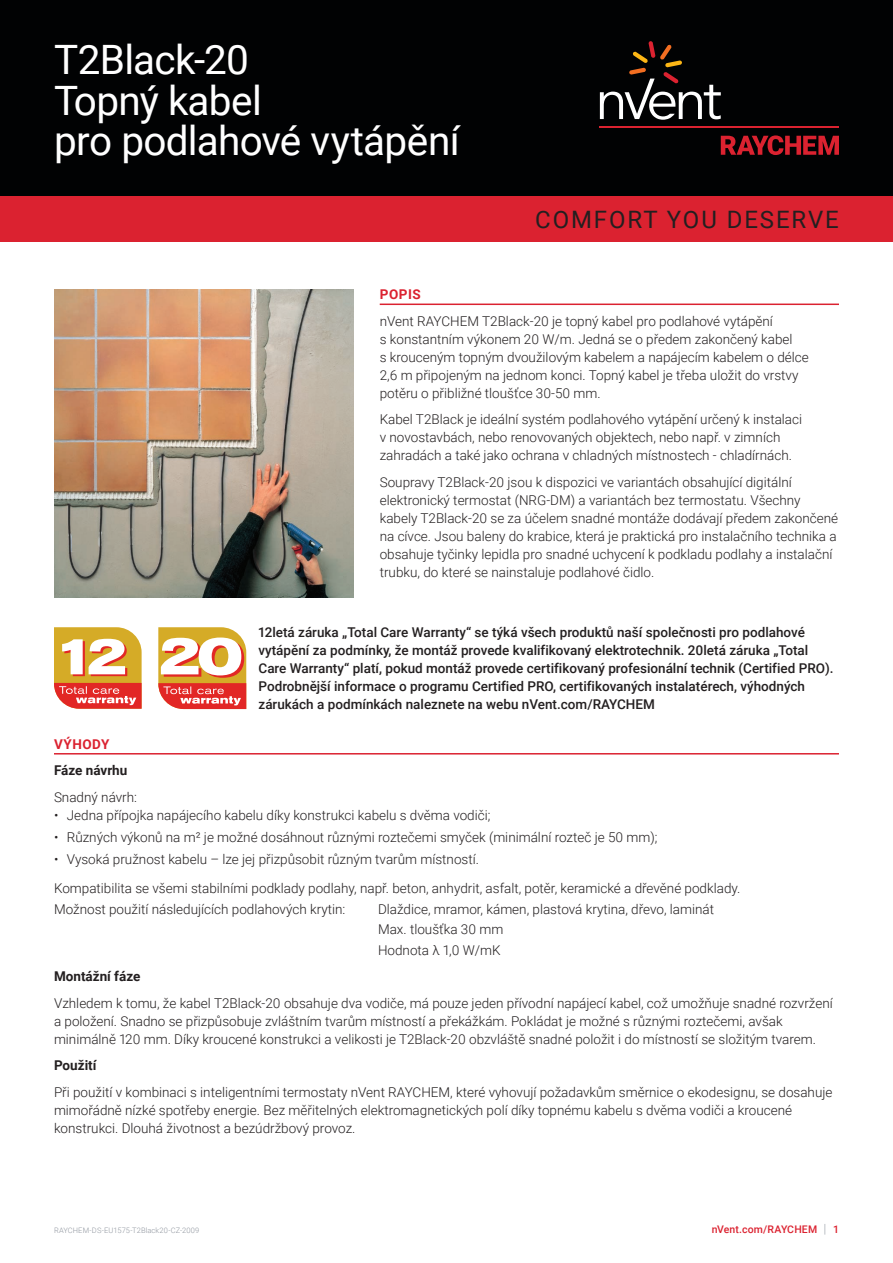
<style>
.page{position:relative;width:893px;height:1263px;background:#fff}
.page>*{position:absolute;margin:0;border:0;box-sizing:border-box;transform-origin:0 0}
.Title_Product_Name{font:40.5px/40.5px "Roboto";letter-spacing:-.02em;color:#fff}
.t1{font:24px "Roboto";letter-spacing:.08em;color:#231f20}
.Bodytext_1{font:300 13.5px/18px "Roboto";color:#231f20}
.Bodytext_1-2{font:500 13.5px/18px "Roboto";color:#231f20}
.Bodytext_1-3{font:700 13.5px "Roboto";color:#231f20}
.Subhead{font:700 13.5px "Roboto";letter-spacing:.035em;color:#db2230}
.t2{font:500 10.5px "Roboto";letter-spacing:.015em;color:#db2230}
.t3{font:300 7.5px "Roboto";letter-spacing:.015em;color:#8f959e}
.s1{font-weight:300;font-size:12.6px;color:#8f959e}
</style>
<div class="page">
<div style="left:0;top:0;width:893px;height:196px;background:#010203"></div>
<div style="left:0;top:196px;width:893px;height:45px;background:#db2230"></div>
<svg style="left:721px;top:135px;width:118px;height:20px"></svg>
<hr style="left:600px;top:127px;width:239px;height:1px;background:#db2230">
<svg style="left:600px;top:41px;width:121px;height:79px"></svg>
<img style="left:54px;top:289px;width:300px;height:309px">
<hr style="left:380px;top:304px;width:459px;height:1px;background:#db2230">
<svg style="left:54px;top:627px;width:88px;height:82px"></svg>
<svg style="left:158px;top:627px;width:88px;height:82px"></svg>
<hr style="left:54px;top:753px;width:785px;height:1px;background:#db2230">
<p class="Title_Product_Name" style="left:54px;top:38px;width:197px">T2Black-20</p>
<p class="Title_Product_Name" style="left:54px;top:79px;width:407px">Topný kabel<br>pro podlahové vytápění</p>
<h2 class="t1" style="left:535px;top:203px;width:305px">COMFORT YOU DESERVE</h2>
<p class="Subhead" style="left:380px;top:285px;width:42px">POPIS</p>
<p class="Bodytext_1" style="left:380px;top:311px;width:431px">nVent RAYCHEM T2Black-20 je topný kabel pro podlahové vytápění<br>s konstantním výkonem 20 W/m. Jedná se o předem zakončený kabel<br>s krouceným topným dvoužilovým kabelem a napájecím kabelem o délce 2,6 m připojeným na jednom konci. Topný kabel je třeba uložit do vrstvy potěru o přibližné tloušťce 30-50 mm.</p>
<p class="Bodytext_1" style="left:380px;top:410px;width:424px">Kabel T2Black je ideální systém podlahového vytápění určený k instalaci v novostavbách, nebo renovovaných objektech, nebo např. v zimních zahradách a také jako ochrana v chladných místnostech - chladírnách.</p>
<p class="Bodytext_1" style="left:380px;top:472px;width:460px">Soupravy T2Black-20 jsou k dispozici ve variantách obsahující digitální elektronický termostat (NRG-DM) a variantách bez termostatu. Všechny kabely T2Black-20 se za účelem snadné montáže dodávají předem zakončené na cívce. Jsou baleny do krabice, která je praktická pro instalačního technika a obsahuje tyčinky lepidla pro snadné uchycení k podkladu podlahy a instalační trubku, do které se nainstaluje podlahové čidlo.</p>
<p class="Bodytext_1-2" style="left:259px;top:622px;width:577px">12letá záruka „Total Care Warranty“ se týká všech produktů naší společnosti pro podlahové vytápění za podmínky, že montáž provede kvalifikovaný elektrotechnik. 20letá záruka „Total Care Warranty“ platí, pokud montáž provede certifikovaný profesionální technik (Certified PRO).<br>Podrobnější informace o programu Certified PRO, certifikovaných instalatérech, výhodných zárukách a podmínkách naleznete na webu nVent.com/RAYCHEM</p>
<p class="Subhead" style="left:54px;top:734px;width:57px">VÝHODY</p>
<p class="Bodytext_1-3" style="left:54px;top:761px;width:75px">Fáze návrhu</p>
<p class="Bodytext_1" style="left:54px;top:787px;width:85px">Snadný návrh:</p>
<p class="Bodytext_1" style="left:54px;top:805px;width:438px">• Jedna přípojka napájecího kabelu díky konstrukci kabelu s dvěma vodiči;</p>
<p class="Bodytext_1" style="left:54px;top:828px;width:605px">• Různých výkonů na m² je možné dosáhnout různými roztečemi smyček (minimální rozteč je 50 mm);</p>
<p class="Bodytext_1" style="left:54px;top:850px;width:426px">• Vysoká pružnost kabelu – lze jej přizpůsobit různým tvarům místností.</p>
<p class="Bodytext_1" style="left:54px;top:879px;width:688px">Kompatibilita se všemi stabilními podklady podlahy, např. beton, anhydrit, asfalt, potěr, keramické a dřevěné podklady.</p>
<p class="Bodytext_1" style="left:54px;top:899px;width:293px">Možnost použití následujících podlahových krytin:</p>
<p class="Bodytext_1" style="left:378px;top:899px;width:338px">Dlaždice, mramor, kámen, plastová krytina, dřevo, laminát</p>
<p class="Bodytext_1" style="left:378px;top:920px;width:127px">Max. tloušťka 30 mm</p>
<p class="Bodytext_1" style="left:378px;top:940px;width:124px">Hodnota λ 1,0 W/mK</p>
<p class="Bodytext_1-3" style="left:54px;top:967px;width:88px">Montážní fáze</p>
<p class="Bodytext_1" style="left:54px;top:993px;width:780px">Vzhledem k tomu, že kabel T2Black-20 obsahuje dva vodiče, má pouze jeden přívodní napájecí kabel, což umožňuje snadné rozvržení a položení. Snadno se přizpůsobuje zvláštním tvarům místností a překážkám. Pokládat je možné s různými roztečemi, avšak minimálně 120 mm. Díky kroucené konstrukci a velikosti je T2Black-20 obzvláště snadné položit i do místností se složitým tvarem.</p>
<p class="Bodytext_1-3" style="left:54px;top:1056px;width:44px">Použití</p>
<p class="Bodytext_1" style="left:54px;top:1082px;width:780px">Při použití v kombinaci s inteligentními termostaty nVent RAYCHEM, které vyhovují požadavkům směrnice o ekodesignu, se dosahuje mimořádně nízké spotřeby energie. Bez měřitelných elektromagnetických polí díky topnému kabelu s dvěma vodiči a kroucené konstrukci. Dlouhá životnost a bezúdržbový provoz.</p>
<p class="t3" style="left:54px;top:1225px;width:147px">RAYCHEM-DS-EU1575-T2Black20-CZ-2009</p>
<p class="t2" style="left:712px;top:1222px;width:129px">nVent.com/RAYCHEM <span class="s1">|</span> 1</p>
</div>
